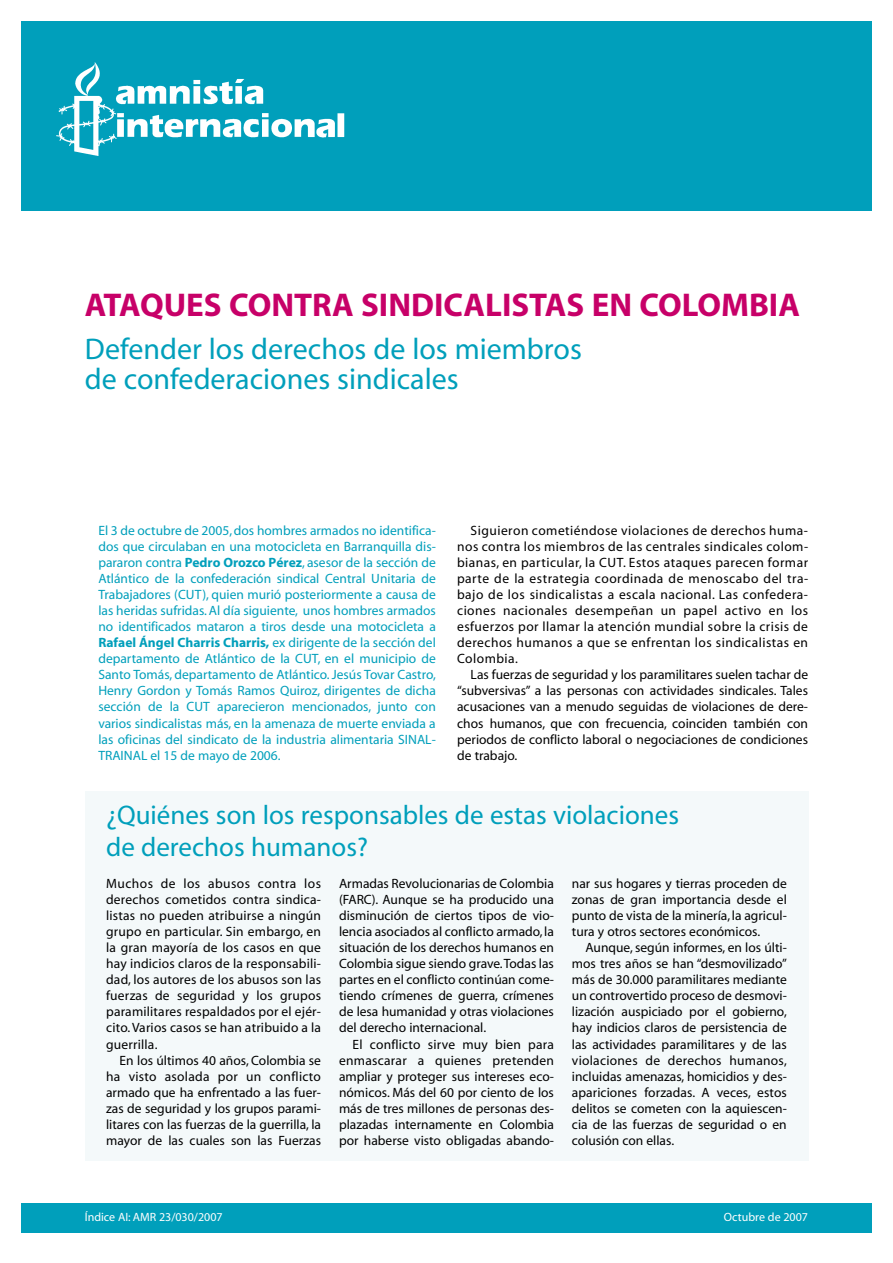
<style>
.page{position:relative;width:893px;height:1263px;background:#fff}
.page>*{position:absolute;margin:0;border:0;box-sizing:border-box;transform-origin:0 0}
.t1{font:700 33px "Myriad";color:#c70068}
.t2{font:30px/30px "Myriad";color:#009fbb}
.t3{font:27px/32.1px "Myriad";color:#009fbb}
.t4{font:13.5px/16px "Myriad";color:#000;text-align:justify}
.t5{font:13.5px/16px "Myriad";color:#009fbb;text-align:justify}
.t6{font:12px "Myriad";color:#fff}
.s1{font-weight:700}
</style>
<div class="page">
<div style="left:21px;top:21px;width:850px;height:190px;background:#009fbb"></div>
<div style="left:21px;top:1203px;width:850px;height:30px;background:#009fbb"></div>
<img style="left:56px;top:62px;width:289px;height:94px">
<div style="left:85px;top:792px;width:723px;height:369px;background:#f4f9fa"></div>
<h1 class="t1" style="left:85px;top:293px;width:716px">ATAQUES CONTRA SINDICALISTAS EN COLOMBIA</h1>
<h2 class="t2" style="left:85px;top:336px;width:498px">Defender los derechos de los miembros de confederaciones sindicales</h2>
<p class="t5" style="left:98px;top:523px;width:339px">El 3 de octubre de 2005, dos hombres armados no identifica&shy;dos que circulaban en una motocicleta en Barranquilla dis&shy;pararon contra <span class="s1">Pedro Orozco Pérez</span>, asesor de la sección de Atlántico de la confederación sindical Central Unitaria de Trabajadores (CUT), quien murió posteriormente a causa de las heridas sufridas. Al día siguiente, unos hombres armados no identificados mataron a tiros desde una motocicleta a <span class="s1">Rafael Ángel Charris Charris,</span> ex dirigente de la sección del departamento de Atlántico de la CUT, en el municipio de Santo Tomás, departamento de Atlántico. Jesús Tovar Castro, Henry Gordon y Tomás Ramos Quiroz, dirigentes de dicha sección de la CUT aparecieron mencionados, junto con varios sindicalistas más, en la amenaza de muerte enviada a las oficinas del sindicato de la industria alimentaria SINAL-TRAINAL el 15 de mayo de 2006.</p>
<p class="t4" style="left:457px;top:523px;width:352px;text-indent:14px">Siguieron cometiéndose violaciones de derechos huma&shy;nos contra los miembros de las centrales sindicales colom&shy;bianas, en particular, la CUT. Estos ataques parecen formar parte de la estrategia coordinada de menoscabo del tra&shy;bajo de los sindicalistas a escala nacional. Las confedera&shy;ciones nacionales desempeñan un papel activo en los esfuerzos por llamar la atención mundial sobre la crisis de derechos humanos a que se enfrentan los sindicalistas en Colombia.</p>
<p class="t4" style="left:457px;top:668px;width:352px;text-indent:14px">Las fuerzas de seguridad y los paramilitares suelen tachar de “subversivas” a las personas con actividades sindicales. Tales acusaciones van a menudo seguidas de violaciones de dere&shy;chos humanos, que con frecuencia, coinciden también con periodos de conflicto laboral o negociaciones de condiciones de trabajo.</p>
<h3 class="t3" style="left:106px;top:801px;width:574px">¿Quiénes son los responsables de estas violaciones de derechos humanos?</h3>
<p class="t4" style="left:106px;top:877px;width:216px">Muchos de los abusos contra los derechos cometidos contra sindica&shy;listas no pueden atribuirse a ningún grupo en particular. Sin embargo, en la gran mayoría de los casos en que hay indicios claros de la responsabili&shy;dad, los autores de los abusos son las fuerzas de seguridad y los grupos paramilitares respaldados por el ejér&shy;cito.Varios casos se han atribuido a la guerrilla.</p>
<p class="t4" style="left:106px;top:1053px;width:216px;text-indent:14px">En los últimos 40 años, Colombia se ha visto asolada por un conflicto armado que ha enfrentado a las fuer&shy;zas de seguridad y los grupos parami&shy;litares con las fuerzas de la guerrilla, la mayor de las cuales son las Fuerzas</p>
<p class="t4" style="left:339px;top:877px;width:216px">Armadas Revolucionarias de Colombia (FARC). Aunque se ha producido una disminución de ciertos tipos de vio&shy;lencia asociados al conflicto armado, la situación de los derechos humanos en Colombia sigue siendo grave.Todas las partes en el conflicto continúan come&shy;tiendo crímenes de guerra, crímenes de lesa humanidad y otras violaciones del derecho internacional.</p>
<p class="t4" style="left:339px;top:1037px;width:216px;text-indent:14px">El conflicto sirve muy bien para enmascarar a quienes pretenden ampliar y proteger sus intereses eco&shy;nómicos. Más del 60 por ciento de los más de tres millones de personas des&shy;plazadas internamente en Colombia por haberse visto obligadas abando-</p>
<p class="t4" style="left:572px;top:877px;width:216px">nar sus hogares y tierras proceden de zonas de gran importancia desde el punto de vista de la minería, la agricul&shy;tura y otros sectores económicos.</p>
<p class="t4" style="left:572px;top:941px;width:216px;text-indent:14px">Aunque, según informes, en los últi&shy;mos tres años se han “desmovilizado” más de 30.000 paramilitares mediante un controvertido proceso de desmovi&shy;lización auspiciado por el gobierno, hay indicios claros de persistencia de las actividades paramilitares y de las violaciones de derechos humanos, incluidas amenazas, homicidios y des&shy;apariciones forzadas. A veces, estos delitos se cometen con la aquiescen&shy;cia de las fuerzas de seguridad o en colusión con ellas.</p>
<p class="t6" style="left:85px;top:1213px;width:139px">Índice AI: AMR 23/030/2007</p>
<p class="t6" style="left:724px;top:1213px;width:86px">Octubre de 2007</p>
</div>
